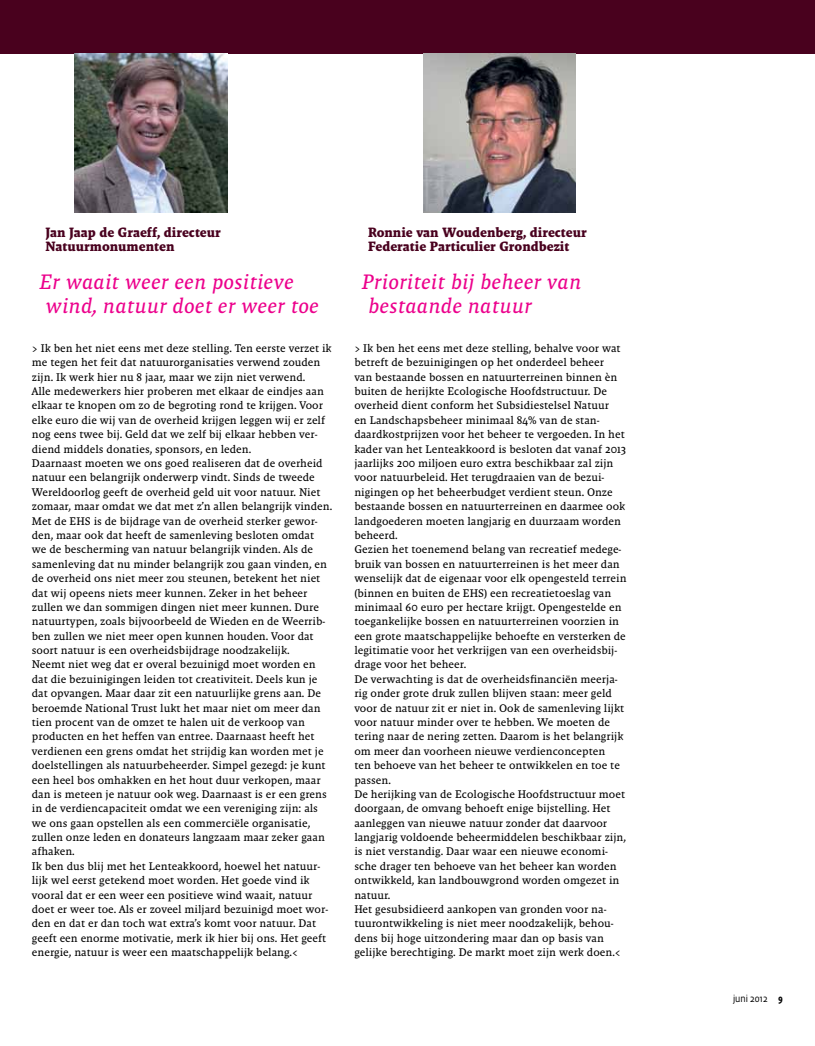
<style>
.page{position:relative;width:815px;height:1046px;background:#fff}
.page>*{position:absolute;margin:0;border:0;box-sizing:border-box;transform-origin:0 0}
.t1{font:italic 21.25px/23.8px "Malaga Reg";color:#ec008c}
.t2{font:700 13.75px/14.4px "Malaga";color:#49011e}
.t3{font:11.25px/14.4px "Malaga Reg";color:#000}
.t4{font:300 10.38px "Absara Sans Head";color:#000}
.s1{font-weight:500}
</style>
<div class="page">
<div style="left:0;top:0;width:815px;height:53px;background:#49011e"></div>
<img style="left:75px;top:53px;width:152px;height:160px">
<img style="left:423px;top:53px;width:153px;height:160px">
<p class="t2" style="left:46px;top:225px;width:177px">Jan Jaap de Graeff, directeur<br>Natuurmonumenten</p>
<h1 class="t1" style="left:39px;top:270px;width:281px">Er waait weer een positieve wind, natuur doet er weer toe</h1>
<p class="t3" style="left:32px;top:341px;width:302px">&gt; Ik ben het niet eens met deze stelling. Ten eerste verzet ik me tegen het feit dat natuurorganisaties verwend zouden zijn. Ik werk hier nu 8 jaar, maar we zijn niet verwend.<br>Alle medewerkers hier proberen met elkaar de eindjes aan elkaar te knopen om zo de begroting rond te krijgen. Voor elke euro die wij van de overheid krijgen leggen wij er zelf nog eens twee bij. Geld dat we zelf bij elkaar hebben ver&shy;diend middels donaties, sponsors, en leden.<br>Daarnaast moeten we ons goed realiseren dat de overheid natuur een belangrijk onderwerp vindt. Sinds de tweede Wereldoorlog geeft de overheid geld uit voor natuur. Niet zomaar, maar omdat we dat met z’n allen belangrijk vinden.<br>Met de EHS is de bijdrage van de overheid sterker gewor&shy;den, maar ook dat heeft de samenleving besloten omdat<br>we de bescherming van natuur belangrijk vinden. Als de samenleving dat nu minder belangrijk zou gaan vinden, en de overheid ons niet meer zou steunen, betekent het niet dat wij opeens niets meer kunnen. Zeker in het beheer zullen we dan sommigen dingen niet meer kunnen. Dure natuurtypen, zoals bijvoorbeeld de Wieden en de Weerrib&shy;ben zullen we niet meer open kunnen houden. Voor dat soort natuur is een overheidsbijdrage noodzakelijk.<br>Neemt niet weg dat er overal bezuinigd moet worden en dat die bezuinigingen leiden tot creativiteit. Deels kun je dat opvangen. Maar daar zit een natuurlijke grens aan. De beroemde National Trust lukt het maar niet om meer dan tien procent van de omzet te halen uit de verkoop van producten en het heffen van entree. Daarnaast heeft het verdienen een grens omdat het strijdig kan worden met je doelstellingen als natuurbeheerder. Simpel gezegd: je kunt een heel bos omhakken en het hout duur verkopen, maar dan is meteen je natuur ook weg. Daarnaast is er een grens in de verdiencapaciteit omdat we een vereniging zijn: als we ons gaan opstellen als een commerciële organisatie, zullen onze leden en donateurs langzaam maar zeker gaan afhaken.<br>Ik ben dus blij met het Lenteakkoord, hoewel het natuur&shy;lijk wel eerst getekend moet worden. Het goede vind ik vooral dat er een weer een positieve wind waait, natuur doet er weer toe. Als er zoveel miljard bezuinigd moet wor&shy;den en dat er dan toch wat extra’s komt voor natuur. Dat geeft een enorme motivatie, merk ik hier bij ons. Het geeft energie, natuur is weer een maatschappelijk belang.&lt;</p>
<p class="t2" style="left:368px;top:225px;width:220px">Ronnie van Woudenberg, directeur<br>Federatie Particulier Grondbezit</p>
<h1 class="t1" style="left:362px;top:270px;width:221px">Prioriteit bij beheer van bestaande natuur</h1>
<p class="t3" style="left:354px;top:341px;width:274px">&gt; Ik ben het eens met deze stelling, behalve voor wat betreft de bezuinigingen op het onderdeel beheer<br>van bestaande bossen en natuurterreinen binnen èn buiten de herijkte Ecologische Hoofdstructuur. De overheid dient conform het Subsidiestelsel Natuur<br>en Landschapsbeheer minimaal 84% van de stan&shy;daardkostprijzen voor het beheer te vergoeden. In het kader van het Lenteakkoord is besloten dat vanaf 2013 jaarlijks 200 miljoen euro extra beschikbaar zal zijn voor natuurbeleid. Het terugdraaien van de bezui&shy;nigingen op het beheerbudget verdient steun. Onze bestaande bossen en natuurterreinen en daarmee ook landgoederen moeten langjarig en duurzaam worden beheerd.<br>Gezien het toenemend belang van recreatief medege&shy;bruik van bossen en natuurterreinen is het meer dan wenselijk dat de eigenaar voor elk opengesteld terrein (binnen en buiten de EHS) een recreatietoeslag van minimaal 60 euro per hectare krijgt. Opengestelde en toegankelijke bossen en natuurterreinen voorzien in een grote maatschappelijke behoefte en versterken de legitimatie voor het verkrijgen van een overheidsbij&shy;drage voor het beheer.<br>De verwachting is dat de overheidsfinanciën meerja&shy;rig onder grote druk zullen blijven staan: meer geld voor de natuur zit er niet in. Ook de samenleving lijkt voor natuur minder over te hebben. We moeten de tering naar de nering zetten. Daarom is het belangrijk om meer dan voorheen nieuwe verdienconcepten<br>ten behoeve van het beheer te ontwikkelen en toe te passen.<br>De herijking van de Ecologische Hoofdstructuur moet doorgaan, de omvang behoeft enige bijstelling. Het aanleggen van nieuwe natuur zonder dat daarvoor langjarig voldoende beheermiddelen beschikbaar zijn, is niet verstandig. Daar waar een nieuwe economi&shy;sche drager ten behoeve van het beheer kan worden ontwikkeld, kan landbouwgrond worden omgezet in natuur.<br>Het gesubsidieerd aankopen van gronden voor na&shy;tuurontwikkeling is niet meer noodzakelijk, behou&shy;dens bij hoge uitzondering maar dan op basis van gelijke berechtiging. De markt moet zijn werk doen.&lt;</p>
<p class="t4" style="left:733px;top:991px;width:52px">juni 2012 <span class="s1">9</span></p>
</div>
